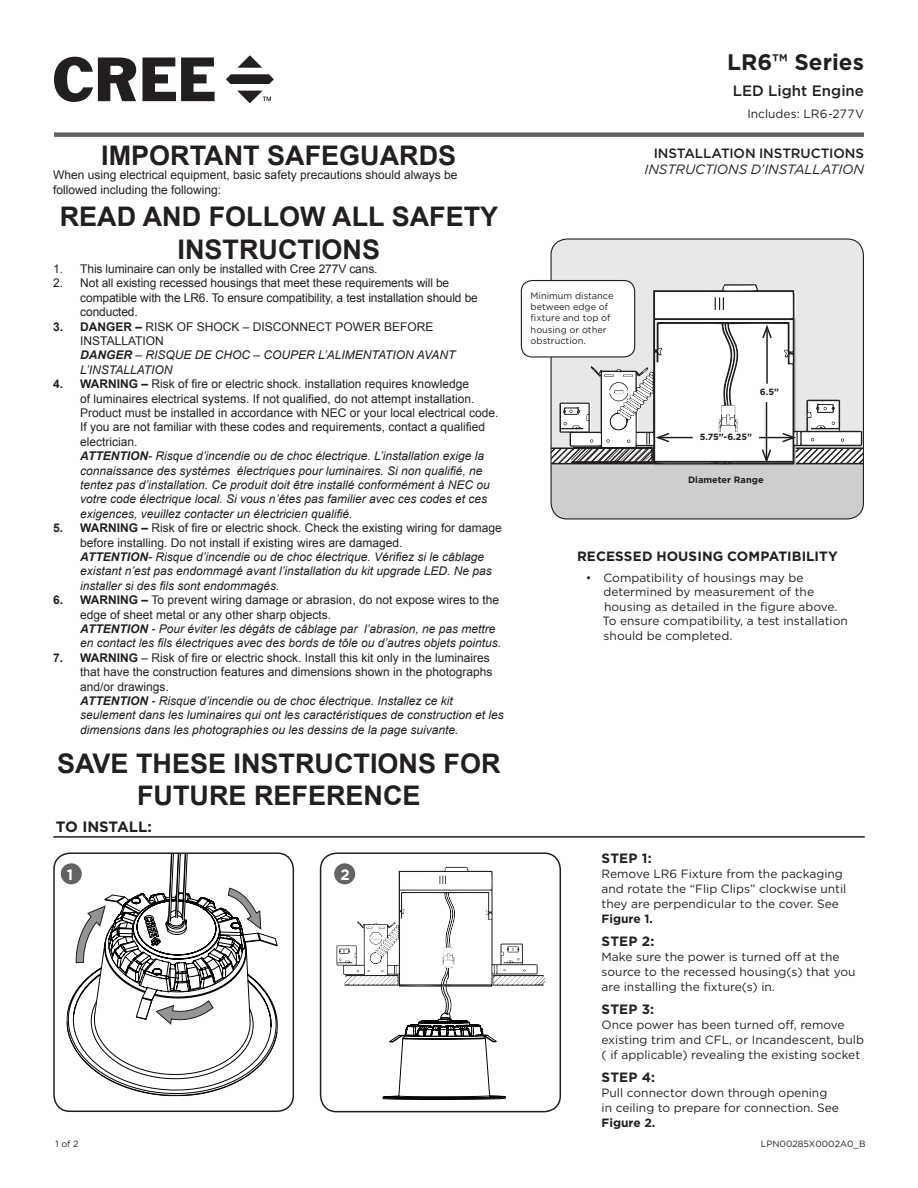
<style>
.page{position:relative;width:918px;height:1188px;background:#fff}
.page>*{position:absolute;margin:0;border:0;box-sizing:border-box;transform-origin:0 0}
.t1{font:700 27px/32.4px "Arial";color:#231f20;text-align:center}
.t2{font:700 22.5px "Gotham";color:#231f20}
.t3{font:500 15px "Gotham";color:#231f20}
.t4{font:700 15px "Gotham";color:#231f20}
.t5{font:700 15px "Gotham";color:#fff}
.Section_Header{font:700 13.5px "Gotham";letter-spacing:.01em;color:#231f20}
.t6{font:italic 13.5px "Gotham";letter-spacing:-.01em;color:#231f20}
.t7{font:500 13.5px "Gotham";letter-spacing:-.01em;color:#231f20}
.Step{font:700 13.5px "Gotham";letter-spacing:.015em;color:#231f20}
.t8{font:12px/14.4px "Arial";color:#231f20}
.t9{font:italic 12px/14.4px "Arial";color:#231f20}
.Body_Text{font:12px/15px "Gotham";color:#231f20}
.t10{font:9.15px/11.1px "Gotham";color:#231f20}
.t11{font:700 9.15px "Gotham";color:#231f20}
.t12{font:9px "Gotham";color:#231f20}
.t13{font:700 9px "Gotham";color:#231f20}
.s1{font-weight:700}
</style>
<div class="page">
<div style="left:54px;top:132px;width:810px;height:5px;background:#636366"></div>
<svg style="left:237px;top:55px;width:25px;height:13px"></svg>
<svg style="left:226px;top:74px;width:48px;height:10px"></svg>
<svg style="left:54px;top:57px;width:82px;height:45px"></svg>
<svg style="left:142px;top:57px;width:73px;height:44px"></svg>
<svg style="left:237px;top:91px;width:34px;height:12px"></svg>
<svg style="left:337px;top:867px;width:208px;height:233px"></svg>
<div style="left:320px;top:852px;width:241px;height:260px;border:2px solid #231f20;border-radius:16px"></div>
<svg style="left:66px;top:855px;width:212px;height:241px"></svg>
<div style="left:53px;top:852px;width:241px;height:260px;border:2px solid #231f20;border-radius:16px"></div>
<hr style="left:53px;top:836px;width:812px;height:2px;background:#231f20">
<div style="left:61px;top:863px;width:21px;height:21px;background:#636366;border-radius:50%"></div>
<div style="left:334px;top:863px;width:21px;height:21px;background:#636366;border-radius:50%"></div>
<div style="left:551px;top:239px;width:312px;height:280px;background:#e8e8e8"></div>
<div style="left:551px;top:464px;width:312px;height:55px;background:#cecece"></div>
<div style="left:521px;top:281px;width:114px;height:76px;background:#fff;border-radius:11px"></div>
<div style="left:521px;top:280px;width:114px;height:78px;border:1px solid #231f20;border-radius:11px"></div>
<svg style="left:551px;top:285px;width:313px;height:181px"></svg>
<p class="t1" style="left:101px;top:140px;width:356px">IMPORTANT SAFEGUARDS</p>
<p class="t8" style="left:53px;top:168px;width:406px">When using electrical equipment, basic safety precautions should always be followed including the following:</p>
<p class="t1" style="left:60px;top:201px;width:440px">READ AND FOLLOW ALL SAFETY<br>INSTRUCTIONS</p>
<p class="t8" style="left:53px;top:262px;width:326px">1. This luminaire can only be installed with Cree 277V cans.</p>
<p class="t8" style="left:80px;top:276px;width:399px;text-indent:-27px">2. Not all existing recessed housings that meet these requirements will be compatible with the LR6. To ensure compatibility, a test installation should be conducted.</p>
<p class="t8" style="left:80px;top:319px;width:355px;text-indent:-27px"><span class="s1">3. DANGER –</span> RISK OF SHOCK – DISCONNECT POWER BEFORE<br>INSTALLATION</p>
<p class="t9" style="left:80px;top:348px;width:377px"><span class="s1">DANGER</span> – RISQUE DE CHOC – COUPER L’ALIMENTATION AVANT<br>L’INSTALLATION</p>
<p class="t8" style="left:80px;top:377px;width:420px;text-indent:-27px"><span class="s1">4. WARNING –</span> Risk of fire or electric shock. installation requires knowledge<br>of luminaires electrical systems. If not qualified, do not attempt installation.<br>Product must be installed in accordance with NEC or your local electrical code.<br>If you are not familiar with these codes and requirements, contact a qualified electrician.</p>
<p class="t9" style="left:80px;top:449px;width:411px"><span class="s1">ATTENTION</span>- Risque d’incendie ou de choc électrique. L’installation exige la connaissance des systèmes électriques pour luminaires. Si non qualifié, ne tentez pas d’installation. Ce produit doit être installé conformément à NEC ou votre code électrique local. Si vous n’êtes pas familier avec ces codes et ces exigences, veuillez contacter un électricien qualifié.</p>
<p class="t8" style="left:80px;top:521px;width:423px;text-indent:-27px"><span class="s1">5. WARNING –</span> Risk of fire or electric shock. Check the existing wiring for damage before installing. Do not install if existing wires are damaged.</p>
<p class="t9" style="left:80px;top:550px;width:413px"><span class="s1">ATTENTION</span>- Risque d’incendie ou de choc électrique. Vérifiez si le câblage existant n’est pas endommagé avant l’installation du kit upgrade LED. Ne pas installer si des fils sont endommagés.</p>
<p class="t8" style="left:80px;top:593px;width:420px;text-indent:-27px"><span class="s1">6. WARNING –</span> To prevent wiring damage or abrasion, do not expose wires to the edge of sheet metal or any other sharp objects.</p>
<p class="t9" style="left:80px;top:622px;width:422px"><span class="s1">ATTENTION</span> - Pour éviter les dégâts de câblage par l’abrasion, ne pas mettre en contact les fils électriques avec des bords de tôle ou d’autres objets pointus.</p>
<p class="t8" style="left:80px;top:651px;width:414px;text-indent:-27px"><span class="s1">7. WARNING</span> – Risk of fire or electric shock. Install this kit only in the luminaires that have the construction features and dimensions shown in the photographs and/or drawings.</p>
<p class="t9" style="left:80px;top:694px;width:425px"><span class="s1">ATTENTION</span> - Risque d’incendie ou de choc électrique. Installez ce kit seulement dans les luminaires qui ont les caractéristiques de construction et les dimensions dans les photographies ou les dessins de la page suivante.</p>
<p class="t1" style="left:57px;top:748px;width:445px">SAVE THESE INSTRUCTIONS FOR<br>FUTURE REFERENCE</p>
<p class="t4" style="left:56px;top:817px;width:98px">TO INSTALL:</p>
<p class="t5" style="left:67px;top:865px;width:8px">1</p>
<p class="t5" style="left:340px;top:865px;width:11px">2</p>
<h2 class="t2" style="left:727px;top:49px;width:138px">LR6™ Series</h2>
<p class="t3" style="left:733px;top:82px;width:133px">LED Light Engine</p>
<p class="Body_Text" style="left:747px;top:107px;width:118px">Includes: LR6-277V</p>
<p class="t7" style="left:654px;top:145px;width:212px">INSTALLATION INSTRUCTIONS</p>
<p class="t6" style="left:644px;top:161px;width:221px">INSTRUCTIONS D’INSTALLATION</p>
<p class="t10" style="left:531px;top:290px;width:84px">Minimum distance</p>
<p class="t10" style="left:531px;top:302px;width:81px">between edge of fixture and top of housing or other obstruction.</p>
<p class="t13" style="left:760px;top:387px;width:21px">6.5”</p>
<p class="t13" style="left:700px;top:432px;width:54px">5.75”-6.25”</p>
<p class="t11" style="left:688px;top:474px;width:77px">Diameter Range</p>
<p class="Section_Header" style="left:577px;top:548px;width:262px">RECESSED HOUSING COMPATIBILITY</p>
<p class="Body_Text" style="left:602px;top:570px;width:247px;line-height:14.4px;text-indent:-16px">• Compatibility of housings may be determined by measurement of the housing as detailed in the figure above.<br>To ensure compatibility, a test installation should be completed.</p>
<p class="Step" style="left:602px;top:850px;width:52px">STEP 1:</p>
<p class="Body_Text" style="left:602px;top:866px;width:246px">Remove LR6 Fixture from the packaging and rotate the “Flip Clips” clockwise until they are perpendicular to the cover. See<br><span class="s1">Figure 1.</span></p>
<p class="Step" style="left:602px;top:933px;width:55px">STEP 2:</p>
<p class="Body_Text" style="left:602px;top:949px;width:256px">Make sure the power is turned off at the source to the recessed housing(s) that you are installing the fixture(s) in.</p>
<p class="Step" style="left:602px;top:1001px;width:54px">STEP 3:</p>
<p class="Body_Text" style="left:602px;top:1017px;width:264px">Once power has been turned off, remove existing trim and CFL, or Incandescent, bulb ( if applicable) revealing the existing socket</p>
<p class="Step" style="left:602px;top:1069px;width:55px">STEP 4:</p>
<p class="Body_Text" style="left:602px;top:1085px;width:239px">Pull connector down through opening in ceiling to prepare for connection. See<br><span class="s1">Figure 2.</span></p>
<p class="t12" style="left:56px;top:1138px;width:25px">1 of 2</p>
<p class="t12" style="left:761px;top:1138px;width:106px">LPN00285X0002A0_B</p>
</div>
